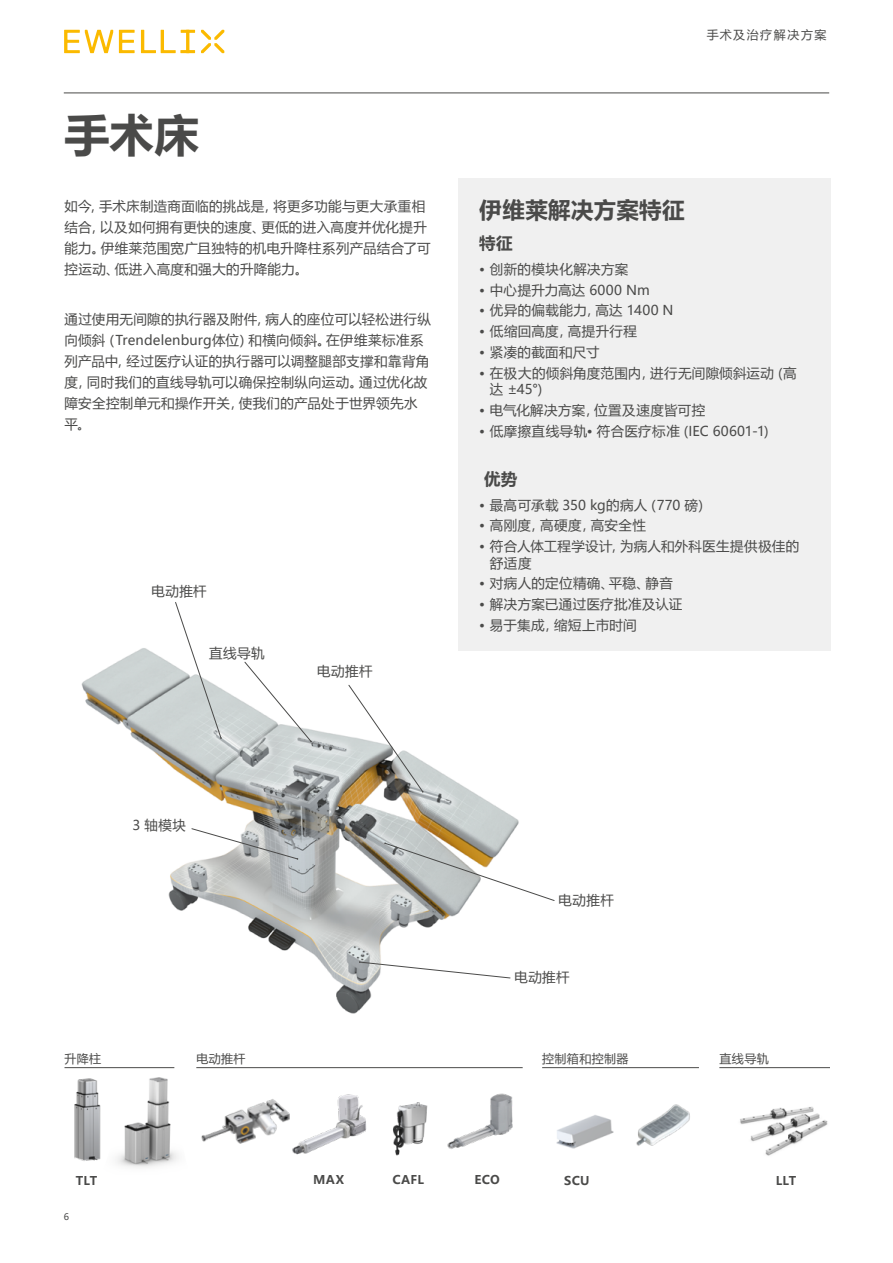
<style>
.page{position:relative;width:893px;height:1263px;background:#fff}
.page>*{position:absolute;margin:0;border:0;box-sizing:border-box;transform-origin:0 0}
.t1{font:700 45px "Microsoft Ya Hei";color:#4a4a49}
.t2{font:700 22.5px "Microsoft Ya Hei";letter-spacing:.015em;color:#4a4a49}
.t3{font:700 16.5px "Microsoft Ya Hei";color:#4a4a49}
.t4{font:13.5px/21px "Microsoft Ya Hei";letter-spacing:.025em;color:#4a4a49}
.t5{font:700 12px "Microsoft Ya Hei";letter-spacing:.025em;color:#4a4a49}
.t6{font:12px "Microsoft Ya Hei";letter-spacing:.04em;color:#4a4a49}
.t7{font:12px "Microsoft Ya Hei";letter-spacing:.125em;color:#4a4a49}
.t8{font:9px "Microsoft Ya Hei";color:#4a4a49}
</style>
<div class="page">
<hr style="left:64px;top:93px;width:765px;height:1px;background:#4a4a49">
<svg style="left:64px;top:30px;width:131px;height:23px"></svg>
<svg style="left:201px;top:30px;width:23px;height:23px"></svg>
<img style="left:81px;top:648px;width:438px;height:366px">
<div style="left:458px;top:179px;width:372px;height:472px;background:#f0f0f0"></div>
<img style="left:556px;top:1115px;width:58px;height:33px">
<hr style="left:719px;top:1067px;width:111px;height:1px;background:#4a4a49">
<img style="left:116px;top:1077px;width:62px;height:90px">
<img style="left:74px;top:1078px;width:27px;height:83px">
<hr style="left:65px;top:1067px;width:109px;height:1px;background:#4a4a49">
<hr style="left:196px;top:1067px;width:327px;height:1px;background:#4a4a49">
<hr style="left:542px;top:1067px;width:157px;height:1px;background:#4a4a49">
<img style="left:447px;top:1093px;width:66px;height:56px">
<img style="left:201px;top:1099px;width:89px;height:45px">
<img style="left:636px;top:1104px;width:54px;height:42px">
<svg style="left:191px;top:828px;width:107px;height:32px"></svg>
<svg style="left:348px;top:685px;width:76px;height:108px"></svg>
<svg style="left:244px;top:662px;width:68px;height:80px"></svg>
<svg style="left:175px;top:602px;width:47px;height:137px"></svg>
<img style="left:740px;top:1107px;width:88px;height:49px">
<img style="left:292px;top:1094px;width:75px;height:61px">
<svg style="left:384px;top:842px;width:171px;height:59px"></svg>
<svg style="left:359px;top:961px;width:151px;height:17px"></svg>
<img style="left:393px;top:1102px;width:35px;height:54px">
<h1 class="t1" style="left:65px;top:103px;width:136px">手术床</h1>
<p class="t4" style="left:64px;top:195px;width:368px">如今，手术床制造商面临的挑战是，将更多功能与更大承重相结合，以及如何拥有更快的速度、更低的进入高度并优化提升能力。伊维莱范围宽广且独特的机电升降柱系列产品结合了可控运动、低进入高度和强大的升降能力。</p>
<p class="t4" style="left:64px;top:308px;width:368px">通过使用无间隙的执行器及附件，病人的座位可以轻松进行纵向倾斜（Trendelenburg体位）和横向倾斜。在伊维莱标准系列产品中，经过医疗认证的执行器可以调整腿部支撑和靠背角度，同时我们的直线导轨可以确保控制纵向运动。通过优化故障安全控制单元和操作开关，使我们的产品处于世界领先水平。</p>
<p class="t4" style="left:151px;top:580px;width:57px">电动推杆</p>
<p class="t4" style="left:209px;top:642px;width:57px">直线导轨</p>
<p class="t4" style="left:317px;top:660px;width:57px">电动推杆</p>
<p class="t7" style="left:707px;top:27px;width:121px">手术及治疗解决方案</p>
<h2 class="t2" style="left:479px;top:194px;width:207px">伊维莱解决方案特征</h2>
<p class="t3" style="left:479px;top:231px;width:35px">特征</p>
<p class="t4" style="left:479px;top:258px;width:151px">• 创新的模块化解决方案</p>
<p class="t4" style="left:479px;top:279px;width:172px">• 中心提升力高达 6000 Nm</p>
<p class="t4" style="left:479px;top:300px;width:196px">• 优异的偏载能力，高达 1400 N</p>
<p class="t4" style="left:479px;top:320px;width:159px">• 低缩回高度，高提升行程</p>
<p class="t4" style="left:479px;top:341px;width:122px">• 紧凑的截面和尺寸</p>
<p class="t4" style="left:490px;top:364px;width:308px;line-height:16.5px;text-indent:-11px">• 在极大的倾斜角度范围内，进行无间隙倾斜运动 (高达 ±45°)</p>
<p class="t4" style="left:479px;top:399px;width:227px">• 电气化解决方案，位置及速度皆可控</p>
<p class="t4" style="left:479px;top:420px;width:291px">• 低摩擦直线导轨• 符合医疗标准 (IEC 60601-1)</p>
<p class="t3" style="left:484px;top:467px;width:35px">优势</p>
<p class="t4" style="left:479px;top:494px;width:233px">• 最高可承载 350 kg的病人（770 磅）</p>
<p class="t4" style="left:479px;top:515px;width:168px">• 高刚度，高硬度，高安全性</p>
<p class="t4" style="left:490px;top:538px;width:311px;line-height:16.5px;text-indent:-11px">• 符合人体工程学设计，为病人和外科医生提供极佳的舒适度</p>
<p class="t4" style="left:479px;top:573px;width:195px">• 对病人的定位精确、平稳、静音</p>
<p class="t4" style="left:479px;top:593px;width:205px">• 解决方案已通过医疗批准及认证</p>
<p class="t4" style="left:479px;top:614px;width:159px">• 易于集成，缩短上市时间</p>
<p class="t4" style="left:133px;top:814px;width:55px">3 轴模块</p>
<p class="t4" style="left:558px;top:889px;width:57px">电动推杆</p>
<p class="t4" style="left:514px;top:967px;width:57px">电动推杆</p>
<p class="t6" style="left:65px;top:1050px;width:38px">升降柱</p>
<p class="t6" style="left:196px;top:1050px;width:51px">电动推杆</p>
<p class="t6" style="left:542px;top:1050px;width:88px">控制箱和控制器</p>
<p class="t6" style="left:719px;top:1050px;width:51px">直线导轨</p>
<p class="t5" style="left:76px;top:1172px;width:23px">TLT</p>
<p class="t5" style="left:313px;top:1171px;width:32px">MAX</p>
<p class="t5" style="left:475px;top:1171px;width:27px">ECO</p>
<p class="t5" style="left:392px;top:1171px;width:33px">CAFL</p>
<p class="t8" style="left:64px;top:1210px;width:7px">6</p>
<p class="t5" style="left:564px;top:1172px;width:27px">SCU</p>
<p class="t5" style="left:776px;top:1172px;width:22px">LLT</p>
</div>
